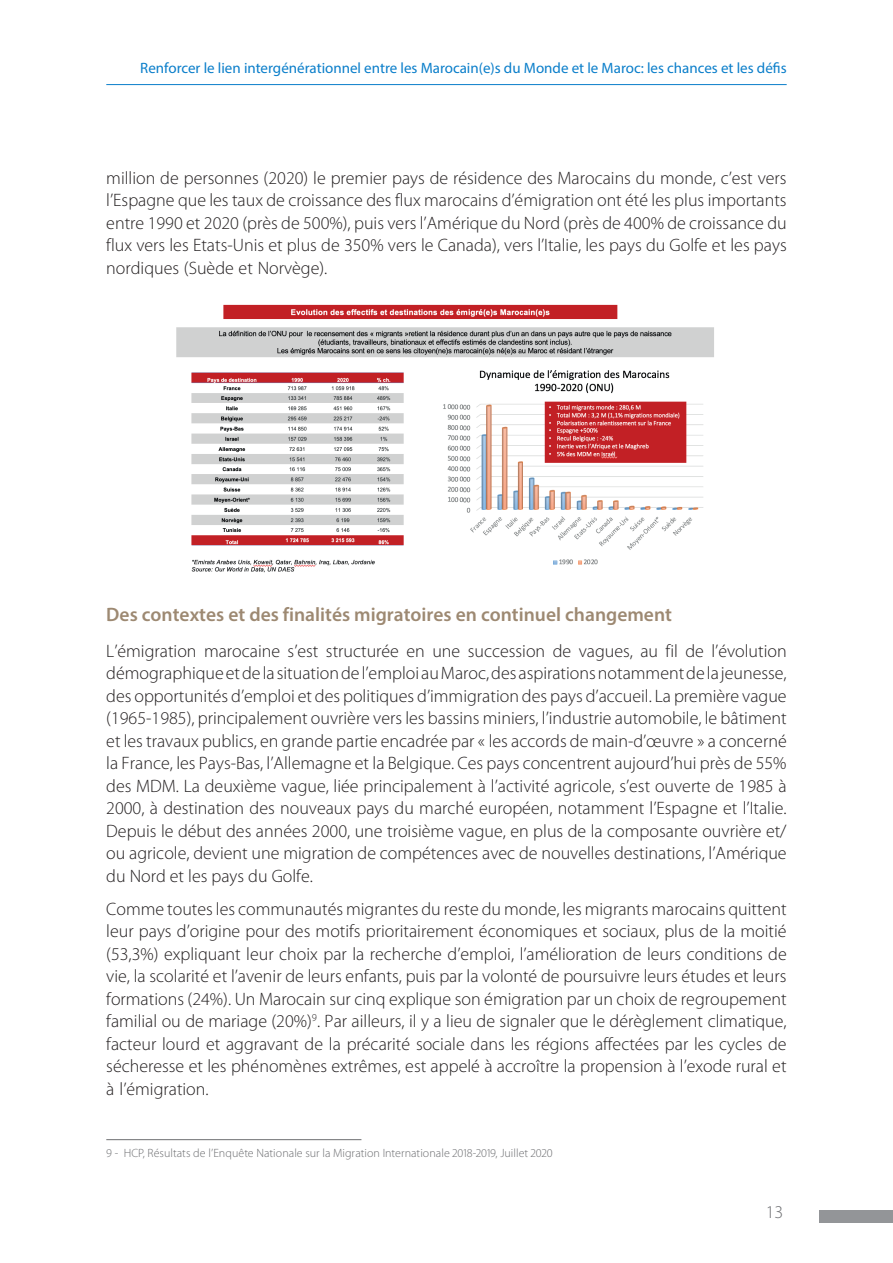
<style>
.page{position:relative;width:893px;height:1263px;background:#fff}
.page>*{position:absolute;margin:0;border:0;box-sizing:border-box;transform-origin:0 0}
.t1{font:600 19.5px "Myriad Pro";color:#9d8972}
.t2{font:300 18px/22.5px "Myriad Pro";color:#231f20;text-align:justify}
.t3{font:300 18px "Myriad Pro";color:#6c6d70}
.t4{font:15px "Myriad Pro";color:#0a7eca}
.t5{font:300 12px "Myriad Pro";letter-spacing:.005em;color:#6c6d70}
</style>
<div class="page">
<hr style="left:106px;top:84px;width:681px;height:1px;background:#0a7eca">
<div style="left:819px;top:1210px;width:74px;height:13px;background:#939598"></div>
<img style="left:176px;top:304px;width:538px;height:269px">
<hr style="left:106px;top:1139px;width:255px;height:1px;background:#6c6d70">
<p class="t4" style="left:140px;top:59px;width:648px">Renforcer le lien intergénérationnel entre les Marocain(e)s du Monde et le Maroc: les chances et les défis</p>
<p class="t2" style="left:106px;top:167px;width:682px">million de personnes (2020) le premier pays de résidence des Marocains du monde, c’est vers l’Espagne que les taux de croissance des flux marocains d’émigration ont été les plus importants entre 1990 et 2020 (près de 500%), puis vers l’Amérique du Nord (près de 400% de croissance du flux vers les Etats-Unis et plus de 350% vers le Canada), vers l’Italie, les pays du Golfe et les pays nordiques (Suède et Norvège).</p>
<p class="t1" style="left:106px;top:602px;width:567px">Des contextes et des finalités migratoires en continuel changement</p>
<p class="t2" style="left:106px;top:640px;width:682px">L’émigration marocaine s’est structurée en une succession de vagues, au fil de l’évolution démographique et de la situation de l’emploi au Maroc, des aspirations notamment de la jeunesse, des opportunités d’emploi et des politiques d’immigration des pays d’accueil. La première vague (1965-1985), principalement ouvrière vers les bassins miniers, l’industrie automobile, le bâtiment et les travaux publics, en grande partie encadrée par « les accords de main-d’œuvre » a concerné la France, les Pays-Bas, l’Allemagne et la Belgique. Ces pays concentrent aujourd’hui près de 55% des MDM. La deuxième vague, liée principalement à l’activité agricole, s’est ouverte de 1985 à 2000, à destination des nouveaux pays du marché européen, notamment l’Espagne et l’Italie.<br>Depuis le début des années 2000, une troisième vague, en plus de la composante ouvrière et/ ou agricole, devient une migration de compétences avec de nouvelles destinations, l’Amérique du Nord et les pays du Golfe.</p>
<p class="t2" style="left:106px;top:898px;width:682px">Comme toutes les communautés migrantes du reste du monde, les migrants marocains quittent leur pays d’origine pour des motifs prioritairement économiques et sociaux, plus de la moitié (53,3%) expliquant leur choix par la recherche d’emploi, l’amélioration de leurs conditions de vie, la scolarité et l’avenir de leurs enfants, puis par la volonté de poursuivre leurs études et leurs formations (24%). Un Marocain sur cinq explique son émigration par un choix de regroupement familial ou de mariage (20%)<sup>9</sup>. Par ailleurs, il y a lieu de signaler que le dérèglement climatique, facteur lourd et aggravant de la précarité sociale dans les régions affectées par les cycles de sécheresse et les phénomènes extrêmes, est appelé à accroître la propension à l’exode rural et à l’émigration.</p>
<p class="t5" style="left:106px;top:1146px;width:448px">9 - HCP, Résultats de l’Enquête Nationale sur la Migration Internationale 2018-2019, Juillet 2020</p>
<p class="t3" style="left:766px;top:1202px;width:19px">13</p>
</div>
